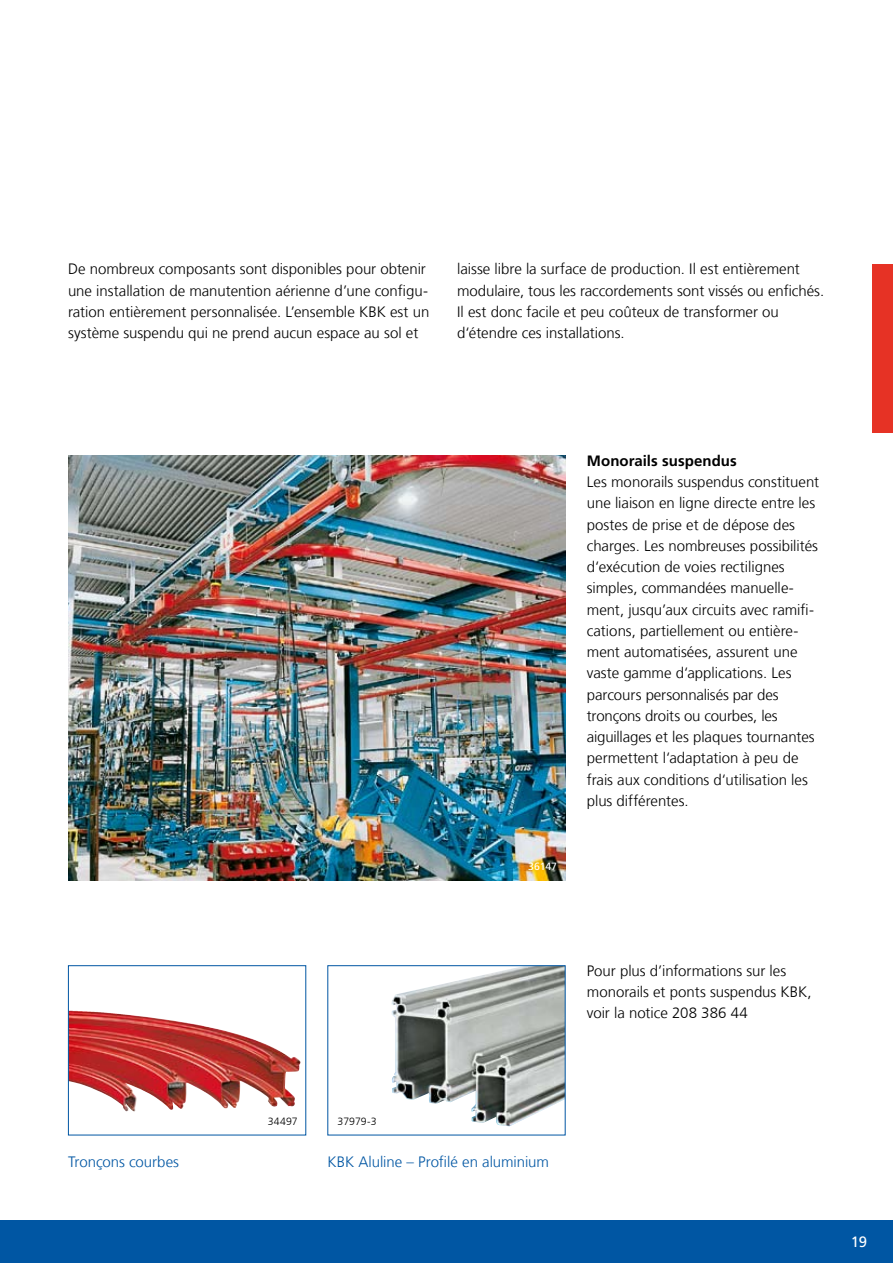
<style>
.page{position:relative;width:893px;height:1263px;background:#fff}
.page>*{position:absolute;margin:0;border:0;box-sizing:border-box;transform-origin:0 0}
.t1{font:300 15px/21.3px "Frutiger LT Com";color:#000}
.t2{font:300 15px "Frutiger LT Com";letter-spacing:-.005em;color:#0056a3}
.t3{font:700 15px "Frutiger LT Com";letter-spacing:.005em;color:#000}
.t4{font:15px "Frutiger LT Com";color:#fff}
.t5{font:300 10.5px "Frutiger LT Com";color:#000}
.t6{font:10.5px "Frutiger LT Com";letter-spacing:-.01em;color:#fff}
</style>
<div class="page">
<div style="left:0;top:1220px;width:893px;height:43px;background:#0056a3"></div>
<div style="left:872px;top:264px;width:21px;height:169px;background:#e63225"></div>
<img style="left:70px;top:1011px;width:231px;height:101px">
<div style="left:68px;top:965px;width:238px;height:170px;border:1px solid #0056a3"></div>
<img style="left:68px;top:455px;width:498px;height:425px">
<img style="left:392px;top:967px;width:172px;height:159px">
<p class="t1" style="left:68px;top:259px;width:363px">De nombreux composants sont disponibles pour obtenir une installation de manutention aérienne d’une configu&shy;ration entièrement personnalisée. L’ensemble KBK est un système suspendu qui ne prend aucun espace au sol et</p>
<p class="t1" style="left:457px;top:259px;width:369px">laisse libre la surface de production. Il est entièrement modulaire, tous les raccordements sont vissés ou enfichés.<br>Il est donc facile et peu coûteux de transformer ou d‘étendre ces installations.</p>
<p class="t6" style="left:528px;top:860px;width:30px">36147</p>
<p class="t3" style="left:587px;top:452px;width:152px">Monorails suspendus</p>
<p class="t1" style="left:587px;top:471px;width:234px">Les monorails suspendus constituent une liaison en ligne directe entre les postes de prise et de dépose des charges. Les nombreuses possibilités d‘exécution de voies rectilignes simples, commandées manuelle&shy;ment, jusqu’aux circuits avec ramifi&shy;cations, partiellement ou entière&shy;ment automatisées, assurent une vaste gamme d‘applications. Les parcours personnalisés par des tronçons droits ou courbes, les aiguillages et les plaques tournantes permettent l‘adaptation à peu de frais aux conditions d‘utilisation les plus différentes.</p>
<p class="t1" style="left:587px;top:960px;width:226px">Pour plus d’informations sur les monorails et ponts suspendus KBK, voir la notice 208 386 44</p>
<p class="t5" style="left:268px;top:1115px;width:31px">34497</p>
<p class="t5" style="left:338px;top:1115px;width:40px">37979-3</p>
<p class="t2" style="left:68px;top:1153px;width:113px">Tronçons courbes</p>
<p class="t2" style="left:327px;top:1153px;width:223px">KBK Aluline – Profilé en aluminium</p>
<p class="t4" style="left:851px;top:1233px;width:18px">19</p>
</div>
